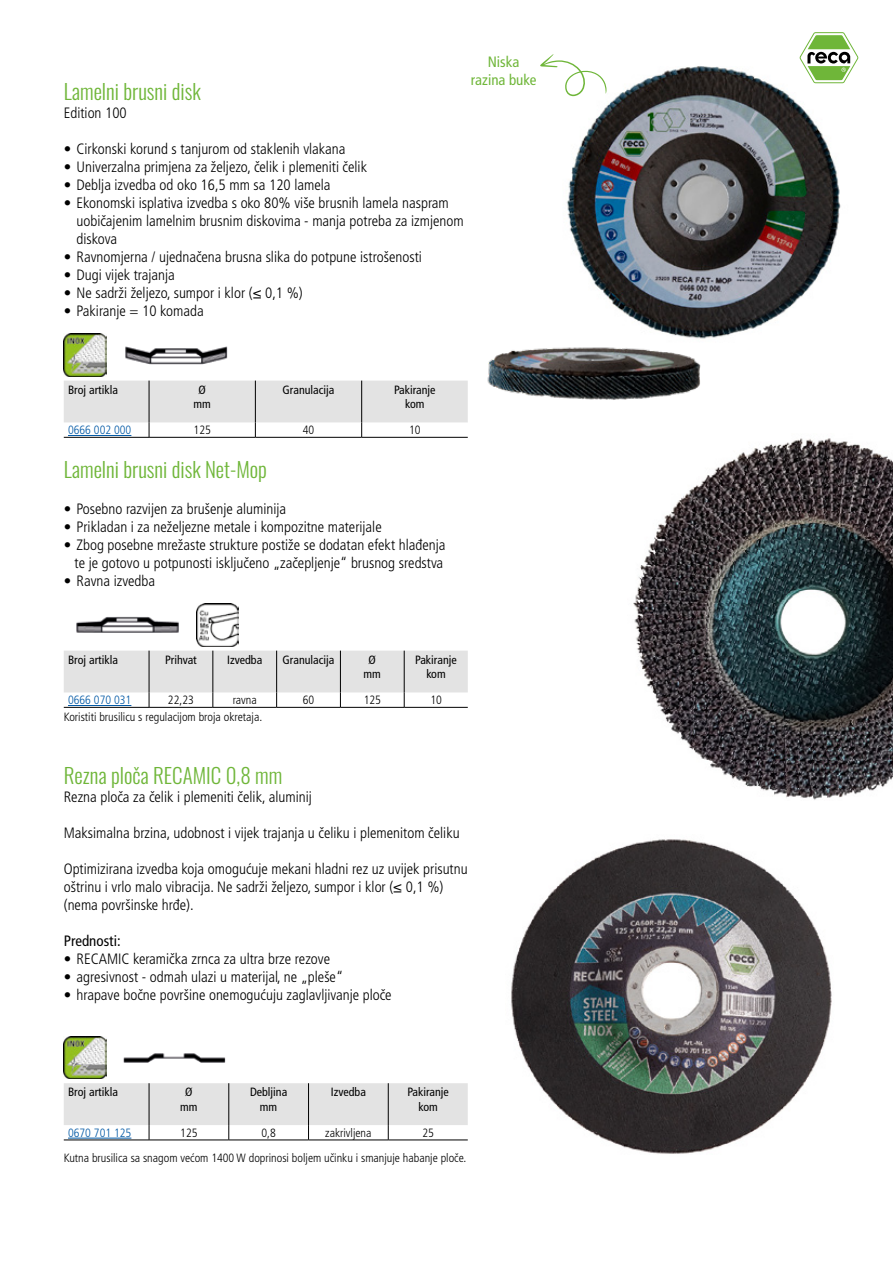
<style>
.page{position:relative;width:893px;height:1263px;background:#fff}
.page>*{position:absolute;margin:0;border:0;box-sizing:border-box;transform-origin:0 0}
.t1{font:300 21px "Oswald";color:#6fb639}
.t2{font:300 condensed 15px/18px "Frutiger LT Pro";color:#000}
.t3{font:condensed 15px/18px "Frutiger LT Pro";color:#6fb639;text-align:center}
.t4{font:condensed 15px "Frutiger LT Pro";color:#000}
.t5{font:300 condensed 12px/25px "Frutiger LT Pro";color:#000}
.t6{font:condensed 12px/14.4px "Frutiger LT Pro";color:#000;text-align:center}
.t7{font:300 condensed 12px "Frutiger LT Pro";color:#0058a5}
</style>
<div class="page">
<img style="left:511px;top:839px;width:321px;height:315px">
<img style="left:566px;top:66px;width:277px;height:272px">
<img style="left:64px;top:334px;width:42px;height:42px">
<img style="left:125px;top:346px;width:103px;height:19px">
<svg style="left:64px;top:381px;width:403px;height:56px"></svg>
<hr style="left:64px;top:437px;width:85px;height:1px;background:#000">
<hr style="left:149px;top:437px;width:106px;height:1px;background:#000">
<hr style="left:255px;top:437px;width:107px;height:1px;background:#000">
<hr style="left:362px;top:437px;width:106px;height:1px;background:#000">
<hr style="left:68px;top:435px;width:63px;height:1px;background:#0058a5">
<img style="left:76px;top:616px;width:103px;height:17px">
<img style="left:196px;top:604px;width:43px;height:42px">
<svg style="left:64px;top:651px;width:404px;height:56px"></svg>
<hr style="left:64px;top:707px;width:85px;height:1px;background:#000">
<hr style="left:149px;top:707px;width:64px;height:1px;background:#000">
<hr style="left:213px;top:707px;width:64px;height:1px;background:#000">
<hr style="left:277px;top:707px;width:63px;height:1px;background:#000">
<hr style="left:340px;top:707px;width:64px;height:1px;background:#000">
<hr style="left:404px;top:707px;width:64px;height:1px;background:#000">
<hr style="left:68px;top:705px;width:63px;height:1px;background:#0058a5">
<img style="left:633px;top:438px;width:260px;height:362px">
<img style="left:64px;top:1036px;width:42px;height:43px">
<img style="left:123px;top:1053px;width:103px;height:10px">
<svg style="left:64px;top:1083px;width:404px;height:57px"></svg>
<hr style="left:64px;top:1140px;width:85px;height:1px;background:#000">
<hr style="left:149px;top:1140px;width:80px;height:1px;background:#000">
<hr style="left:229px;top:1140px;width:80px;height:1px;background:#000">
<hr style="left:309px;top:1140px;width:79px;height:1px;background:#000">
<hr style="left:388px;top:1140px;width:80px;height:1px;background:#000">
<hr style="left:68px;top:1138px;width:63px;height:1px;background:#0058a5">
<svg style="left:799px;top:32px;width:60px;height:51px"></svg>
<svg style="left:540px;top:54px;width:66px;height:42px"></svg>
<img style="left:467px;top:288px;width:248px;height:165px">
<h1 class="t1" style="left:64px;top:73px;width:138px">Lamelni brusni disk</h1>
<p class="t2" style="left:64px;top:104px;width:64px">Edition 100</p>
<p class="t2" style="left:64px;top:140px;width:283px">• Cirkonski korund s tanjurom od staklenih vlakana</p>
<p class="t2" style="left:64px;top:158px;width:305px">• Univerzalna primjena za željezo, čelik i plemeniti čelik</p>
<p class="t2" style="left:64px;top:176px;width:268px">• Deblja izvedba od oko 16,5 mm sa 120 lamela</p>
<p class="t2" style="left:77px;top:194px;width:389px;text-indent:-13px">• Ekonomski isplativa izvedba s oko 80% više brusnih lamela naspram uobičajenim lamelnim brusnim diskovima - manja potreba za izmjenom diskova</p>
<p class="t2" style="left:64px;top:248px;width:360px">• Ravnomjerna / ujednačena brusna slika do potpune istrošenosti</p>
<p class="t2" style="left:64px;top:266px;width:113px">• Dugi vijek trajanja</p>
<p class="t2" style="left:64px;top:284px;width:241px">• Ne sadrži željezo, sumpor i klor (≤ 0,1 %)</p>
<p class="t2" style="left:64px;top:302px;width:141px">• Pakiranje = 10 komada</p>
<p class="t3" style="left:471px;top:53px;width:67px">Niska razina buke</p>
<p class="t6" style="left:68px;top:383px;width:51px">Broj artikla</p>
<p class="t6" style="left:194px;top:383px;width:19px">Ø mm</p>
<p class="t6" style="left:283px;top:383px;width:53px">Granulacija</p>
<p class="t6" style="left:394px;top:383px;width:43px">Pakiranje kom</p>
<p class="t7" style="left:68px;top:423px;width:65px">0666 002 000</p>
<p class="t5" style="left:194px;top:418px;width:19px">125</p>
<p class="t5" style="left:303px;top:418px;width:13px">40</p>
<p class="t5" style="left:409px;top:418px;width:13px">10</p>
<h1 class="t1" style="left:64px;top:451px;width:205px">Lamelni brusni disk Net-Mop</h1>
<p class="t2" style="left:64px;top:500px;width:224px">• Posebno razvijen za brušenje aluminija</p>
<p class="t2" style="left:64px;top:518px;width:319px">• Prikladan i za neželjezne metale i kompozitne materijale</p>
<p class="t2" style="left:64px;top:536px;width:383px;text-align:center">• Zbog posebne mrežaste strukture postiže se dodatan efekt hlađenja te je gotovo u potpunosti isključeno „začepljenje“ brusnog sredstva</p>
<p class="t2" style="left:64px;top:572px;width:93px">• Ravna izvedba</p>
<p class="t6" style="left:68px;top:653px;width:51px">Broj artikla</p>
<p class="t6" style="left:165px;top:653px;width:33px">Prihvat</p>
<p class="t6" style="left:227px;top:653px;width:37px">Izvedba</p>
<p class="t6" style="left:283px;top:653px;width:53px">Granulacija</p>
<p class="t6" style="left:364px;top:653px;width:19px">Ø mm</p>
<p class="t6" style="left:415px;top:653px;width:43px">Pakiranje kom</p>
<p class="t7" style="left:68px;top:693px;width:65px">0666 070 031</p>
<p class="t5" style="left:168px;top:688px;width:27px">22,23</p>
<p class="t5" style="left:233px;top:688px;width:26px">ravna</p>
<p class="t5" style="left:303px;top:688px;width:13px">60</p>
<p class="t5" style="left:364px;top:688px;width:19px">125</p>
<p class="t5" style="left:430px;top:688px;width:13px">10</p>
<p class="t5" style="left:64px;top:704px;width:200px">Koristiti brusilicu s regulacijom broja okretaja.</p>
<h1 class="t1" style="left:64px;top:757px;width:220px">Rezna ploča RECAMIC 0,8 mm</h1>
<p class="t2" style="left:64px;top:788px;width:250px">Rezna ploča za čelik i plemeniti čelik, aluminij</p>
<p class="t2" style="left:64px;top:824px;width:397px">Maksimalna brzina, udobnost i vijek trajanja u čeliku i plemenitom čeliku</p>
<p class="t2" style="left:64px;top:860px;width:405px">Optimizirana izvedba koja omogućuje mekani hladni rez uz uvijek prisutnu oštrinu i vrlo malo vibracija. Ne sadrži željezo, sumpor i klor (≤ 0,1 %) (nema površinske hrđe).</p>
<p class="t4" style="left:64px;top:932px;width:58px">Prednosti:</p>
<p class="t2" style="left:64px;top:950px;width:268px">• RECAMIC keramička zrnca za ultra brze rezove</p>
<p class="t2" style="left:64px;top:968px;width:281px">• agresivnost - odmah ulazi u materijal, ne „pleše“</p>
<p class="t2" style="left:64px;top:986px;width:329px">• hrapave bočne površine onemogućuju zaglavljivanje ploče</p>
<p class="t6" style="left:68px;top:1085px;width:51px">Broj artikla</p>
<p class="t6" style="left:180px;top:1085px;width:19px">Ø mm</p>
<p class="t6" style="left:250px;top:1085px;width:39px">Debljina mm</p>
<p class="t6" style="left:331px;top:1085px;width:37px">Izvedba</p>
<p class="t6" style="left:407px;top:1085px;width:43px">Pakiranje kom</p>
<p class="t7" style="left:68px;top:1126px;width:65px">0670 701 125</p>
<p class="t5" style="left:180px;top:1120px;width:19px">125</p>
<p class="t5" style="left:261px;top:1120px;width:16px">0,8</p>
<p class="t5" style="left:325px;top:1120px;width:48px">zakrivljena</p>
<p class="t5" style="left:64px;top:1120px;width:404px;text-indent:359px">25<br>Kutna brusilica sa snagom većom 1400 W doprinosi boljem učinku i smanjuje habanje ploče.</p>
</div>
